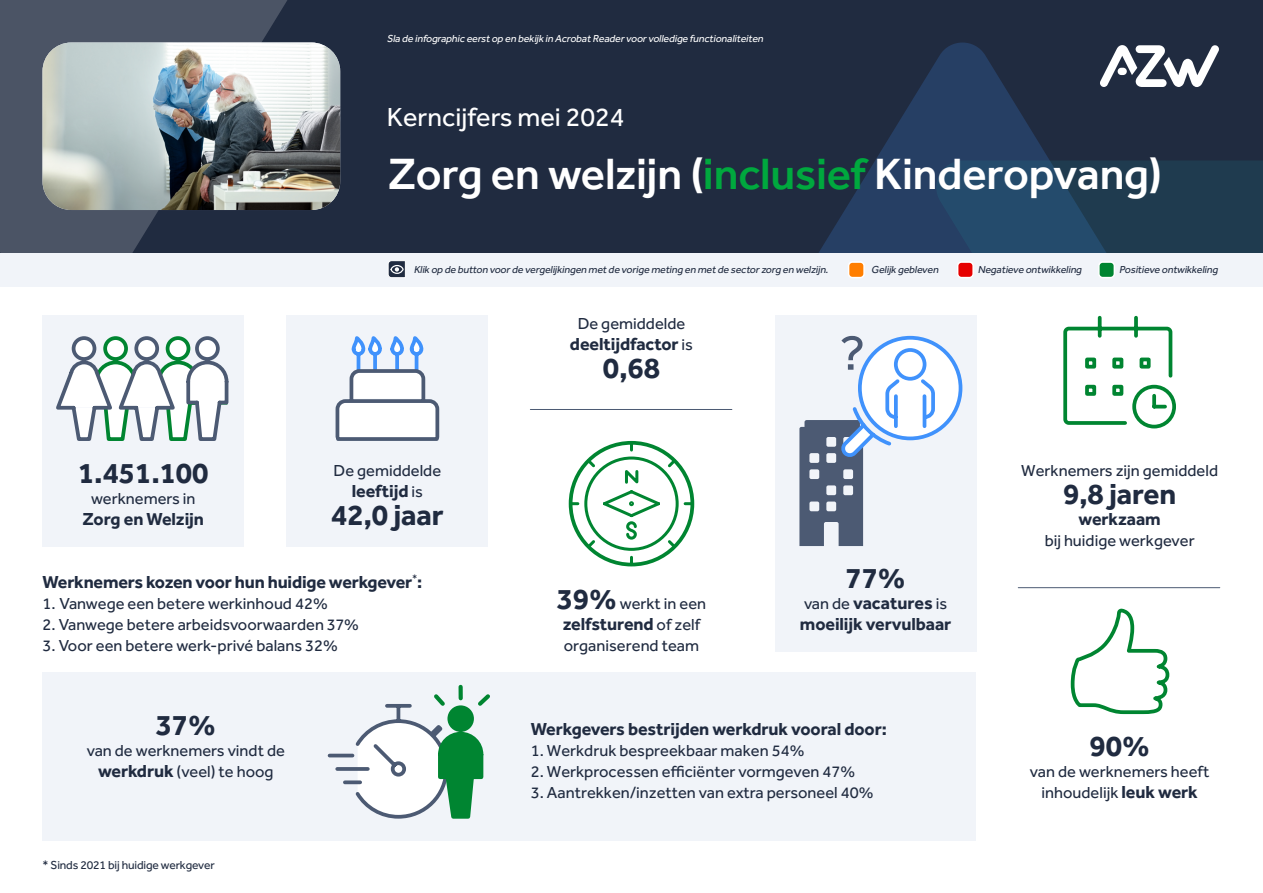
<style>
.page{position:relative;width:1263px;height:893px;background:#fff}
.page>*{position:absolute;margin:0;border:0;box-sizing:border-box;transform-origin:0 0}
.t1{font:500 45px "Effra";letter-spacing:-.005em;color:#fff}
.BODY_11pt{font:700 30px "Effra";letter-spacing:-.005em;color:#202b40}
.t2{font:27px "Effra";color:#fff}
.BODY_11pt-2{font:700 18px "Effra";letter-spacing:-.005em;color:#202b40}
.BODY_11pt-3{font:16.5px/21px "Effra";color:#202b40;text-align:center}
.Bijschrift{font:12px "Effra";letter-spacing:-.01em;color:#202b40}
.t3{font:italic 10.5px "Effra";color:#202b40}
.t4{font:italic 10.5px "Effra";color:#fff}
.s1{color:#00a83e}
.s2{font-weight:400;font-size:16.5px}
.s3{font-weight:700;font-size:18px}
.s4{font-weight:700;font-size:30px}
</style>
<div class="page">
<div style="left:0;top:252px;width:1263px;height:34px;background:#f1f4f9"></div>
<div style="left:0;top:0;width:1263px;height:252px;background:#202b40"></div>
<svg style="left:0;top:0;width:304px;height:252px;fill:#4b5465"></svg>
<svg style="left:819px;top:43px;width:231px;height:209px;fill:#263f64"></svg>
<svg style="left:929px;top:161px;width:334px;height:91px"></svg>
<svg style="left:1100px;top:45px;width:119px;height:42px"></svg>
<div style="left:1117px;top:68px;width:10px;height:7px;background:#fff;border-radius:4px"></div>
<svg style="left:388px;top:261px;width:17px;height:17px"></svg>
<div style="left:958px;top:262px;width:15px;height:16px;background:#e60000;border-radius:4px"></div>
<div style="left:957px;top:261px;width:17px;height:17px;border:2px solid #fff;border-radius:4px"></div>
<div style="left:1099px;top:262px;width:15px;height:16px;background:#008531;border-radius:4px"></div>
<div style="left:1098px;top:261px;width:17px;height:17px;border:2px solid #fff;border-radius:4px"></div>
<div style="left:848px;top:262px;width:16px;height:16px;background:#ff7e00;border-radius:4px"></div>
<div style="left:848px;top:261px;width:17px;height:17px;border:2px solid #fff;border-radius:4px"></div>
<img style="left:43px;top:43px;width:297px;height:167px">
<div style="left:775px;top:315px;width:201px;height:336px;background:#f1f4f9"></div>
<div style="left:287px;top:315px;width:201px;height:231px;background:#f1f4f9"></div>
<div style="left:43px;top:315px;width:201px;height:231px;background:#f1f4f9"></div>
<div style="left:43px;top:672px;width:933px;height:168px;background:#f1f4f9"></div>
<svg style="left:56px;top:336px;width:173px;height:105px"></svg>
<svg style="left:1063px;top:315px;width:113px;height:114px"></svg>
<div style="left:458px;top:687px;width:5px;height:11px;background:#008531"></div>
<svg style="left:327px;top:690px;width:163px;height:129px"></svg>
<svg style="left:1070px;top:608px;width:100px;height:107px"></svg>
<svg style="left:335px;top:338px;width:105px;height:103px"></svg>
<hr style="left:530px;top:409px;width:202px;height:1px;background:#4c5a73">
<hr style="left:1018px;top:587px;width:202px;height:1px;background:#4c5a73">
<svg style="left:799px;top:335px;width:164px;height:211px"></svg>
<svg style="left:568px;top:440px;width:127px;height:127px"></svg>
<div style="left:584px;top:456px;width:95px;height:95px;border:3px solid #008531;border-radius:50%"></div>
<p class="t4" style="left:387px;top:32px;width:380px">Sla de infographic eerstop en bekijk in AcrobatReadervoorvolledige functionaliteiten</p>
<h3 class="t2" style="left:387px;top:101px;width:239px">Kerncijfers mei 2024</h3>
<h1 class="t1" style="left:387px;top:147px;width:776px">Zorg en welzijn (<span class="s1">inclusief</span> Kinderopvang)</h1>
<p class="t3" style="left:414px;top:263px;width:418px">Klik op de button voorde vergelijkingen metde vorige meting en metde sectorzorg en welzijn.</p>
<p class="t3" style="left:871px;top:263px;width:71px">Gelijk gebleven</p>
<p class="t3" style="left:978px;top:263px;width:108px">Negatieve ontwikkeling</p>
<p class="t3" style="left:1119px;top:263px;width:102px">Positieve ontwikkeling</p>
<p class="BODY_11pt" style="left:78px;top:455px;width:132px">1.451.100</p>
<p class="BODY_11pt-3" style="left:91px;top:488px;width:106px">werknemers in</p>
<p class="BODY_11pt-2" style="left:83px;top:508px;width:123px">Zorg en Welzijn</p>
<p class="BODY_11pt-3" style="left:334px;top:459px;width:109px">De gemiddelde</p>
<p class="BODY_11pt-2" style="left:352px;top:480px;width:73px">leeftijd <span class="s2">is</span></p>
<p class="BODY_11pt" style="left:331px;top:497px;width:114px">42,0 jaar</p>
<p class="BODY_11pt-2" style="left:43px;top:571px;width:381px">Werknemers kozen voor hun huidige werkgever<sup>*</sup>:</p>
<p class="BODY_11pt-3" style="left:43px;top:593px;width:287px">1. Vanwege een betere werkinhoud 42%</p>
<p class="BODY_11pt-3" style="left:43px;top:614px;width:318px">2. Vanwege betere arbeidsvoorwaarden 37%</p>
<p class="BODY_11pt-3" style="left:43px;top:635px;width:297px">3. Voor een betere werk-privé balans 32%</p>
<p class="BODY_11pt" style="left:156px;top:707px;width:62px">37%</p>
<p class="BODY_11pt-3" style="left:87px;top:740px;width:200px">van de werknemers vindt de <span class="s3">werkdruk</span> (veel) te hoog</p>
<p class="Bijschrift" style="left:43px;top:858px;width:174px">* Sinds 2021 bij huidige werkgever</p>
<p class="BODY_11pt-3" style="left:578px;top:312px;width:109px">De gemiddelde</p>
<p class="BODY_11pt-2" style="left:570px;top:333px;width:125px">deeltijdfactor <span class="s2">is</span></p>
<p class="BODY_11pt" style="left:603px;top:350px;width:59px">0,68</p>
<p class="BODY_11pt-3" style="left:557px;top:593px;width:151px"><span class="s4">39%</span> werkt in een</p>
<p class="BODY_11pt-2" style="left:563px;top:613px;width:139px">zelfsturend <span class="s2">of zelf</span></p>
<p class="BODY_11pt-3" style="left:564px;top:635px;width:137px">organiserend team</p>
<p class="BODY_11pt" style="left:845px;top:560px;width:62px">77%</p>
<p class="BODY_11pt-2" style="left:804px;top:592px;width:145px"><span class="s2">van de</span> vacatures <span class="s2">is</span></p>
<p class="BODY_11pt-2" style="left:800px;top:613px;width:153px">moeilijk vervulbaar</p>
<p class="BODY_11pt-2" style="left:531px;top:718px;width:358px">Werkgevers bestrijden werkdruk vooral door:</p>
<p class="BODY_11pt-3" style="left:531px;top:740px;width:275px">1. Werkdruk bespreekbaar maken 54%</p>
<p class="BODY_11pt-3" style="left:531px;top:761px;width:326px">2. Werkprocessen efficiënter vormgeven 47%</p>
<p class="BODY_11pt-3" style="left:531px;top:782px;width:344px">3. Aantrekken/inzetten van extra personeel 40%</p>
<p class="BODY_11pt-3" style="left:1021px;top:459px;width:198px">Werknemers zijn gemiddeld</p>
<p class="BODY_11pt" style="left:1063px;top:476px;width:115px">9,8 jaren</p>
<p class="BODY_11pt-2" style="left:1078px;top:508px;width:84px">werkzaam</p>
<p class="BODY_11pt-3" style="left:1045px;top:530px;width:152px">bij huidige werkgever</p>
<p class="BODY_11pt" style="left:1089px;top:728px;width:62px">90%</p>
<p class="BODY_11pt-3" style="left:1030px;top:761px;width:181px">van de werknemers heeft inhoudelijk <span class="s3">leuk werk</span></p>
</div>
